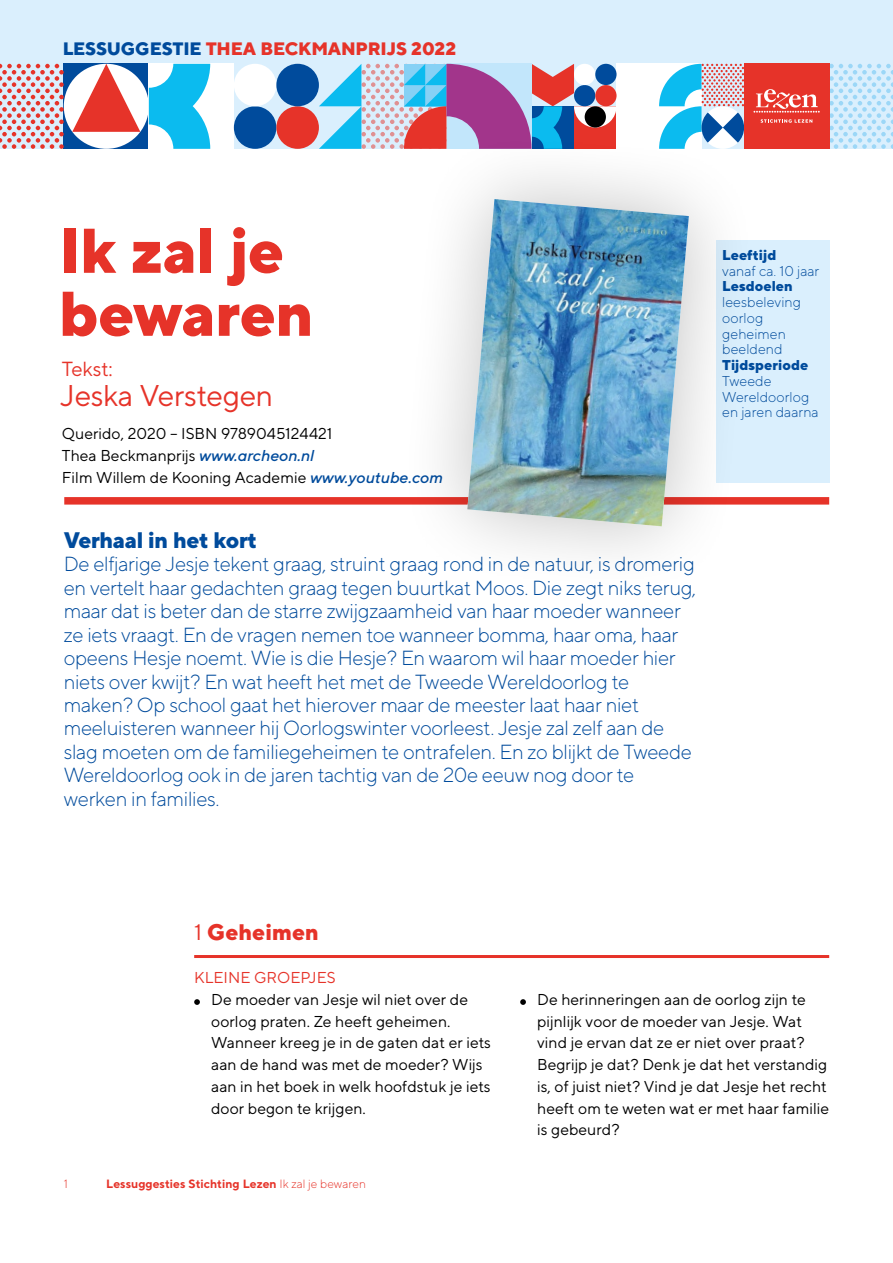
<style>
.page{position:relative;width:893px;height:1263px;background:#fff}
.page>*{position:absolute;margin:0;border:0;box-sizing:border-box;transform-origin:0 0}
.Titel{font:800 63px/63px "TT Norms";letter-spacing:-.015em;color:#e63329}
.Auteur{font:30px "TT Norms";letter-spacing:-.015em;color:#e63329}
.Intro{font:800 22.5px "TT Norms";letter-spacing:-.02em;color:#004b9c}
.Tussenkopje{font:800 22.5px "TT Norms";color:#e63329}
.Intro-2{font:300 20.4px/23.4px "TT Norms";letter-spacing:-.02em;color:#004b9c}
.auteur_of_illu_aa{font:20.4px "TT Norms";letter-spacing:-.015em;color:#e63329}
.t1{font:800 18px "TT Norms";letter-spacing:-.01em;color:#e63329}
.Body{font:15.75px/21.8px "TT Norms";color:#000}
.Uitgever_etc{font:15.75px "TT Norms";color:#000}
.auteur_of_illu_aa-2{font:15.75px "TT Norms";color:#000}
.Tweetal_kopje{font:15.75px "TT Norms";color:#e63329}
.Bron{font:300 14.25px/15.8px "TT Norms";color:#004b9c}
.Bron-2{font:800 14.25px "TT Norms";color:#004b9c}
.Bron-3{font:700 12px "TT Norms";color:#e63329}
.t2{font:300 12px "TT Norms";color:#e63329}
.s1{color:#004b9c}
.s2{font-weight:500;font-style:italic;color:#004b9c}
.s3{font-weight:400}
.s4{font-weight:300}
</style>
<div class="page">
<div style="left:0;top:0;width:893px;height:149px;background:#daeffd"></div>
<div style="left:617px;top:64px;width:85px;height:85px;background:#fff"></div>
<div style="left:149px;top:64px;width:85px;height:85px;background:#fff"></div>
<div style="left:234px;top:106px;width:42px;height:43px;background:#004b9c;border-radius:50%"></div>
<div style="left:234px;top:64px;width:42px;height:42px;background:#fff;border-radius:50%"></div>
<div style="left:276px;top:106px;width:43px;height:43px;background:#e63329;border-radius:50%"></div>
<div style="left:276px;top:64px;width:43px;height:42px;background:#004b9c;border-radius:50%"></div>
<svg style="left:829px;top:64px;width:64px;height:85px"></svg>
<svg style="left:0;top:64px;width:210px;height:85px"></svg>
<svg style="left:659px;top:64px;width:85px;height:65px"></svg>
<svg style="left:319px;top:64px;width:298px;height:85px"></svg>
<div style="left:744px;top:64px;width:85px;height:85px;background:#e63329"></div>
<svg style="left:753px;top:89px;width:67px;height:24px"></svg>
<svg style="left:760px;top:119px;width:52px;height:4px"></svg>
<div style="left:64px;top:497px;width:765px;height:8px;background:#e63329"></div>
<div style="left:716px;top:240px;width:113px;height:243px;background:#daeffd"></div>
<div style="left:397px;top:129px;width:361px;height:467px;background:#000;opacity:.25"></div>
<img style="left:467px;top:199px;width:222px;height:327px">
<hr style="left:194px;top:955px;width:635px;height:3px;background:#e63329">
<svg style="left:194px;top:999px;width:6px;height:6px"></svg>
<svg style="left:520px;top:999px;width:6px;height:6px"></svg>
<p class="t1" style="left:63px;top:37px;width:395px"><span class="s1">LESSUGGESTIE</span> THEA BECKMANPRIJS 2022</p>
<p class="Titel" style="left:59px;top:218px;width:257px">Ik zal je bewaren</p>
<p class="auteur_of_illu_aa" style="left:62px;top:357px;width:52px">Tekst:</p>
<p class="Auteur" style="left:60px;top:377px;width:215px">Jeska Verstegen</p>
<p class="auteur_of_illu_aa-2" style="left:62px;top:424px;width:272px">Querido, 2020 – ISBN 9789045124421</p>
<p class="Uitgever_etc" style="left:62px;top:446px;width:254px">Thea Beckmanprijs <span class="s2">www.archeon.nl</span></p>
<p class="Uitgever_etc" style="left:62px;top:468px;width:382px">Film Willem de Kooning Academie <span class="s2">www.youtube.com</span></p>
<p class="Intro" style="left:64px;top:526px;width:195px">Verhaal in het kort</p>
<p class="Intro-2" style="left:64px;top:552px;width:634px">De elfjarige Jesje tekent graag, struint graag rond in de natuur, is dromerig en vertelt haar gedachten graag tegen buurtkat Moos. Die zegt niks terug, maar dat is beter dan de starre zwijgzaamheid van haar moeder wanneer ze iets vraagt. En de vragen nemen toe wanneer bomma, haar oma, haar opeens Hesje noemt. Wie is die Hesje? En waarom wil haar moeder hier niets over kwijt? En wat heeft het met de Tweede Wereldoorlog te maken? Op school gaat het hierover maar de meester laat haar niet meeluisteren wanneer hij Oorlogswinter voorleest. Jesje zal zelf aan de slag moeten om de familiegeheimen te ontrafelen. En zo blijkt de Tweede Wereldoorlog ook in de jaren tachtig van de 20e eeuw nog door te werken in families.</p>
<p class="Bron-2" style="left:722px;top:246px;width:56px">Leeftijd</p>
<p class="Bron" style="left:722px;top:262px;width:99px">vanaf ca. 10 jaar</p>
<p class="Bron-2" style="left:722px;top:277px;width:72px">Lesdoelen</p>
<p class="Bron" style="left:722px;top:294px;width:80px">leesbeleving</p>
<p class="Bron" style="left:722px;top:310px;width:43px">oorlog</p>
<p class="Bron" style="left:722px;top:325px;width:65px">geheimen</p>
<p class="Bron" style="left:722px;top:341px;width:62px">beeldend</p>
<p class="Bron-2" style="left:722px;top:356px;width:88px">Tijdsperiode</p>
<p class="Bron" style="left:722px;top:373px;width:98px">Tweede<br>Wereldoorlog en jaren daarna</p>
<p class="Tussenkopje" style="left:194px;top:917px;width:126px"><span class="s3">1</span> Geheimen</p>
<p class="Tweetal_kopje" style="left:194px;top:968px;width:143px">KLEINE GROEPJES</p>
<p class="Body" style="left:211px;top:988px;width:281px">De moeder van Jesje wil niet over de oorlog praten. Ze heeft geheimen.<br>Wanneer kreeg je in de gaten dat er iets aan de hand was met de moeder? Wijs aan in het boek in welk hoofdstuk je iets door begon te krijgen.</p>
<p class="Body" style="left:537px;top:988px;width:293px">De herinneringen aan de oorlog zijn te pijnlijk voor de moeder van Jesje. Wat vind je ervan dat ze er niet over praat?<br>Begrijp je dat? Denk je dat het verstandig is, of juist niet? Vind je dat Jesje het recht heeft om te weten wat er met haar familie is gebeurd?</p>
<p class="t2" style="left:64px;top:1176px;width:6px">1</p>
<p class="Bron-3" style="left:106px;top:1176px;width:261px">Lessuggesties Stichting Lezen <span class="s4">Ik zal je bewaren</span></p>
</div>
